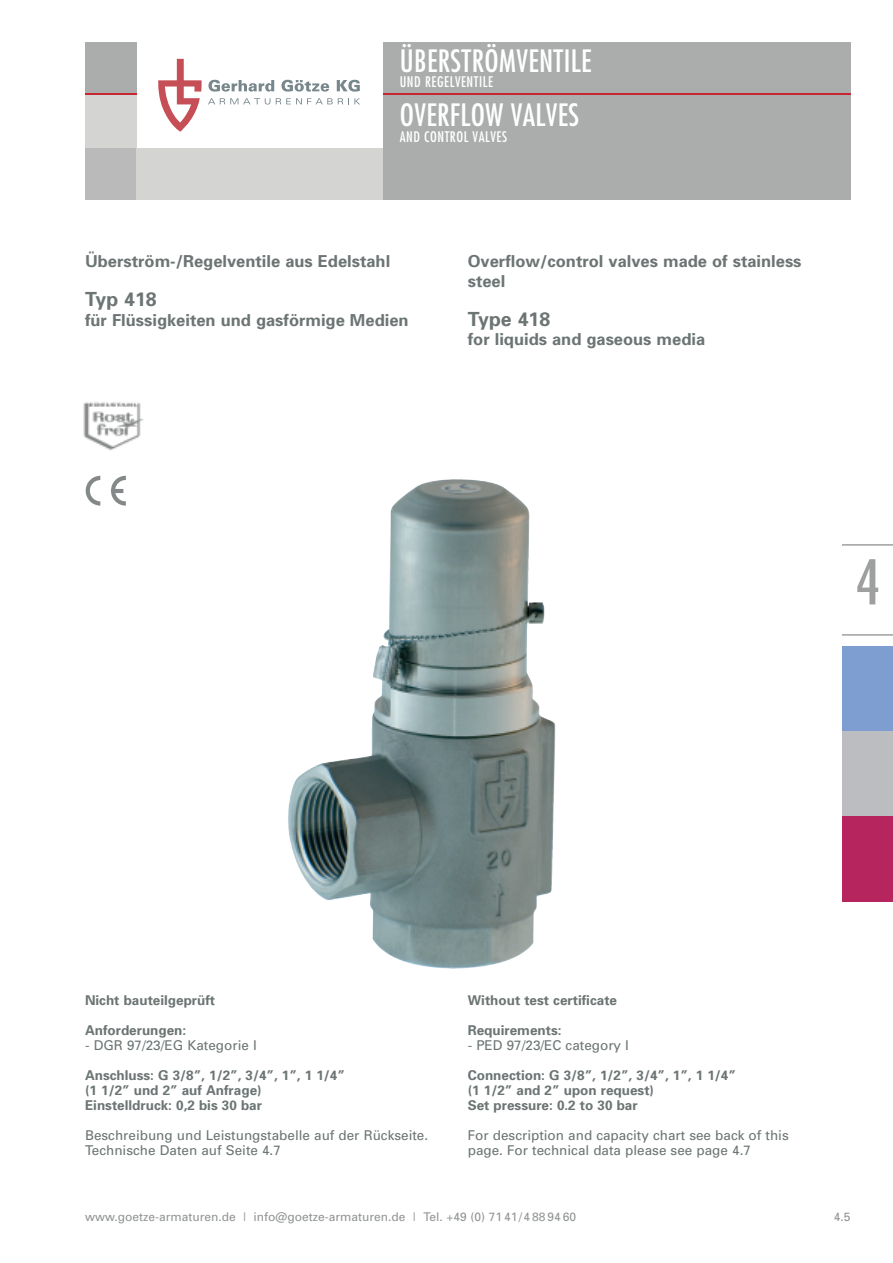
<style>
.page{position:relative;width:893px;height:1263px;background:#fff}
.page>*{position:absolute;margin:0;border:0;box-sizing:border-box;transform-origin:0 0}
.t1{font:condensed 60px "Futura Std";color:#9ea09f}
.t2{font:condensed 30px "Futura Std";letter-spacing:.01em;color:#fff}
.t3{font:700 19.5px "Univers";color:#6c7474}
.t4{font:700 16.5px/19.5px "Univers";color:#6c7474}
.t5{font:condensed 14.25px "Futura Std";letter-spacing:.04em;color:#fff}
.t6{font:700 13.5px/15px "Univers";color:#6c7474}
.t7{font:13.5px/15px "Univers";color:#6c7474}
.t8{font:12px "Univers";color:#909394}
</style>
<div class="page">
<svg style="left:208px;top:80px;width:66px;height:12px"></svg>
<svg style="left:281px;top:80px;width:48px;height:12px"></svg>
<svg style="left:337px;top:80px;width:23px;height:12px"></svg>
<svg style="left:208px;top:98px;width:62px;height:7px"></svg>
<svg style="left:276px;top:98px;width:84px;height:6px"></svg>
<svg style="left:158px;top:59px;width:44px;height:73px"></svg>
<svg style="left:288px;top:479px;width:268px;height:490px"></svg>
<img style="left:523px;top:503px;width:21px;height:214px">
<div style="left:85px;top:94px;width:51px;height:55px;background:#d4d4d3"></div>
<div style="left:383px;top:94px;width:467px;height:106px;background:#abadad"></div>
<div style="left:85px;top:43px;width:51px;height:51px;background:#abadad"></div>
<div style="left:85px;top:149px;width:51px;height:51px;background:#bababa"></div>
<div style="left:136px;top:149px;width:247px;height:51px;background:#d4d4d3"></div>
<div style="left:383px;top:43px;width:467px;height:51px;background:#abadad"></div>
<hr style="left:85px;top:94px;width:51px;height:1px;background:#c82434">
<hr style="left:383px;top:94px;width:467px;height:1px;background:#c82434">
<div style="left:842px;top:646px;width:51px;height:85px;background:#7e9ed2"></div>
<div style="left:842px;top:731px;width:51px;height:85px;background:#bcbdc0"></div>
<div style="left:842px;top:816px;width:51px;height:85px;background:#b6255e"></div>
<hr style="left:842px;top:544px;width:51px;height:2px;background:#9ea09f">
<hr style="left:842px;top:634px;width:51px;height:2px;background:#9ea09f">
<img style="left:85px;top:475px;width:41px;height:31px">
<img style="left:83px;top:402px;width:61px;height:48px">
<h2 class="t2" style="left:400px;top:47px;width:193px">ÜBERSTRÖMVENTILE</h2>
<p class="t5" style="left:400px;top:75px;width:95px">UND REGELVENTILE</p>
<h2 class="t2" style="left:400px;top:101px;width:181px">OVERFLOW VALVES</h2>
<p class="t5" style="left:400px;top:130px;width:109px">AND CONTROL VALVES</p>
<p class="t4" style="left:85px;top:253px;width:307px">Überström-/Regelventile aus Edelstahl</p>
<h3 class="t3" style="left:85px;top:292px;width:73px">Typ 418</h3>
<p class="t4" style="left:85px;top:311px;width:325px">für Flüssigkeiten und gasförmige Medien</p>
<p class="t4" style="left:468px;top:253px;width:335px">Overflow/control valves made of stainless steel</p>
<h3 class="t3" style="left:468px;top:311px;width:84px">Type 418</h3>
<p class="t4" style="left:468px;top:331px;width:239px">for liquids and gaseous media</p>
<h1 class="t1" style="left:856px;top:555px;width:26px">4</h1>
<p class="t6" style="left:85px;top:994px;width:132px">Nicht bauteilgeprüft</p>
<p class="t6" style="left:85px;top:1024px;width:103px">Anforderungen:</p>
<p class="t7" style="left:85px;top:1039px;width:173px">- DGR 97/23/EG Kategorie I</p>
<p class="t6" style="left:85px;top:1069px;width:261px">Anschluss: G 3/8”, 1/2”, 3/4”, 1”, 1 1/4” (1 1/2” und 2” auf Anfrage)<br>Einstelldruck: 0,2 bis 30 bar</p>
<p class="t7" style="left:85px;top:1129px;width:345px">Beschreibung und Leistungstabelle auf der Rückseite.<br>Technische Daten auf Seite 4.7</p>
<p class="t6" style="left:468px;top:994px;width:151px">Without test certificate</p>
<p class="t6" style="left:468px;top:1024px;width:95px">Requirements:</p>
<p class="t7" style="left:468px;top:1039px;width:163px">- PED 97/23/EC category I</p>
<p class="t6" style="left:468px;top:1069px;width:270px">Connection: G 3/8”, 1/2”, 3/4”, 1”, 1 1/4” (1 1/2” and 2” upon request)<br>Set pressure: 0.2 to 30 bar</p>
<p class="t7" style="left:468px;top:1129px;width:322px">For description and capacity chart see back of this page. For technical data please see page 4.7</p>
<p class="t8" style="left:85px;top:1212px;width:493px">www.goetze-armaturen.de | info@goetze-armaturen.de | Tel. +49 (0) 71 41/4 88 94 60</p>
<p class="t8" style="left:834px;top:1212px;width:18px">4.5</p>
</div>
